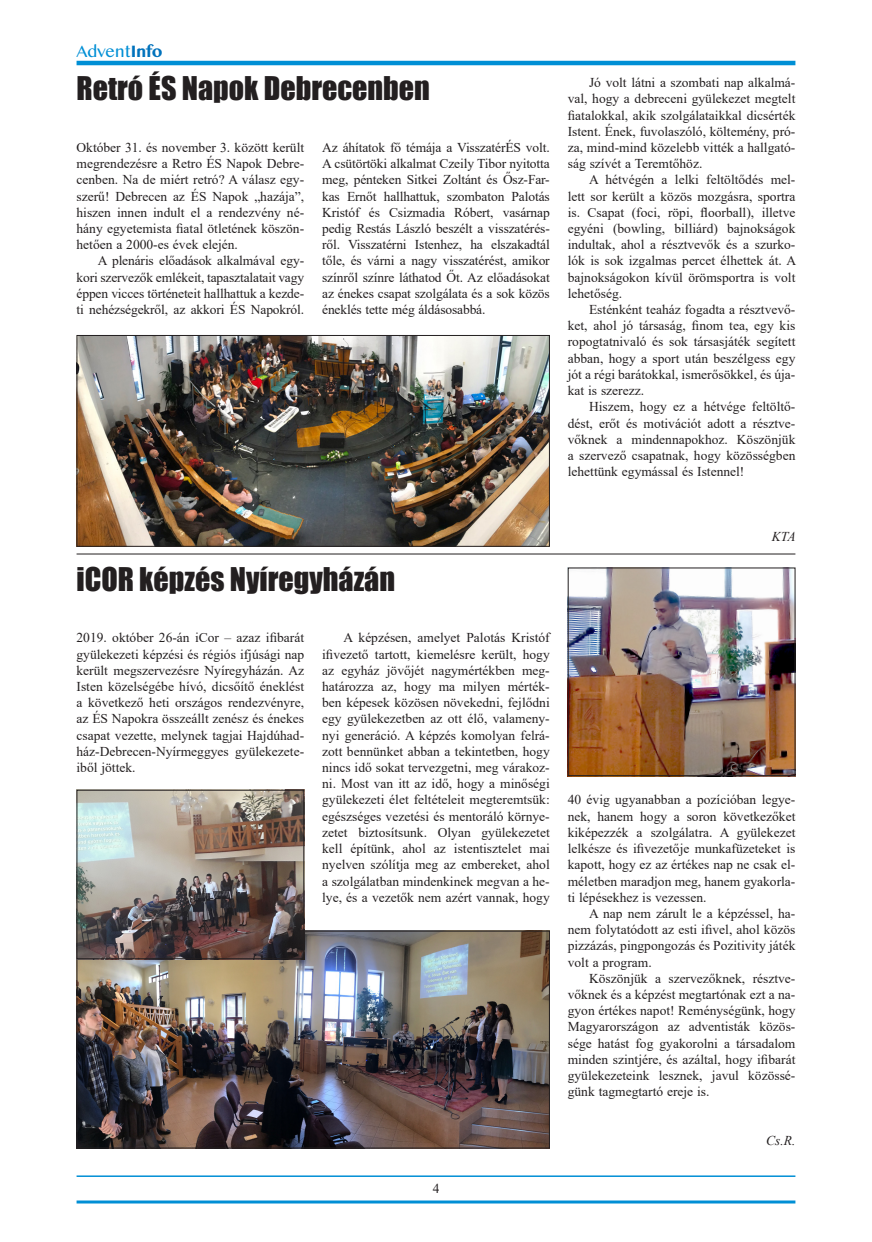
<style>
.page{position:relative;width:872px;height:1242px;background:#fff}
.page>*{position:absolute;margin:0;border:0;box-sizing:border-box;transform-origin:0 0}
.t1{font:30px "Impact";color:#231f20}
.t2{font:15px "Bangla MN";letter-spacing:-.03em;color:#008fd5}
.t3{font:13.5px/16.2px "Times New Roman";color:#231f20;text-align:justify}
.t4{font:italic 13.5px "Times New Roman";color:#231f20}
.s1{font-weight:700;color:#0072bc}
</style>
<div class="page">
<hr style="left:77px;top:61px;width:718px;height:4px;background:#008fd5">
<hr style="left:77px;top:1175px;width:718px;height:2px;background:#008fd5">
<hr style="left:77px;top:1200px;width:718px;height:3px;background:#008fd5">
<img style="left:79px;top:337px;width:469px;height:208px">
<div style="left:77px;top:335px;width:473px;height:212px;border:1px solid #231f20"></div>
<hr style="left:77px;top:553px;width:718px;height:1px;background:#231f20">
<img style="left:79px;top:932px;width:469px;height:214px">
<div style="left:77px;top:930px;width:473px;height:218px;border:1px solid #231f20"></div>
<img style="left:570px;top:569px;width:223px;height:205px">
<div style="left:568px;top:567px;width:227px;height:209px;border:1px solid #231f20"></div>
<img style="left:79px;top:792px;width:223px;height:165px">
<div style="left:77px;top:790px;width:227px;height:169px;border:1px solid #231f20"></div>
<p class="t2" style="left:77px;top:41px;width:87px">Advent<span class="s1">Info</span></p>
<h1 class="t1" style="left:77px;top:65px;width:355px">Retró ÉS Napok Debrecenben</h1>
<p class="t3" style="left:77px;top:139px;width:229px">Október 31. és november 3. között került megrendezésre a Retro ÉS Napok Debre&shy;cenben. Na de miért retró? A válasz egy&shy;szerű! Debrecen az ÉS Napok „hazája”, hiszen innen indult el a rendezvény né&shy;hány egyetemista fiatal ötletének köszön&shy;hetően a 2000-es évek elején.</p>
<p class="t3" style="left:77px;top:252px;width:229px;text-indent:21px">A plenáris előadások alkalmával egy&shy;kori szervezők emlékeit, tapasztalatait vagy éppen vicces történeteit hallhattuk a kezde&shy;ti nehézségekről, az akkori ÉS Napokról.</p>
<p class="t3" style="left:322px;top:139px;width:229px">Az áhítatok fő témája a VisszatérÉS volt.<br>A csütörtöki alkalmat Czeily Tibor nyitotta meg, pénteken Sitkei Zoltánt és Ősz-Far&shy;kas Ernőt hallhattuk, szombaton Palotás Kristóf és Csizmadia Róbert, vasárnap pedig Restás László beszélt a visszatérés&shy;ről. Visszatérni Istenhez, ha elszakadtál tőle, és várni a nagy visszatérést, amikor színről színre láthatod Őt. Az előadásokat az énekes csapat szolgálata és a sok közös éneklés tette még áldásosabbá.</p>
<p class="t3" style="left:568px;top:74px;width:229px;text-indent:21px">Jó volt látni a szombati nap alkalmá&shy;val, hogy a debreceni gyülekezet megtelt fiatalokkal, akik szolgálataikkal dicsérték Istent. Ének, fuvolaszóló, költemény, pró&shy;za, mind-mind közelebb vitték a hallgató&shy;ság szívét a Teremtőhöz.</p>
<p class="t3" style="left:568px;top:171px;width:230px;text-indent:21px">A hétvégén a lelki feltöltődés mel&shy;lett sor került a közös mozgásra, sportra is. Csapat (foci, röpi, floorball), illetve egyéni (bowling, billiárd) bajnokságok indultak, ahol a résztvevők és a szurko&shy;lók is sok izgalmas percet élhettek át. A bajnokságokon kívül örömsportra is volt lehetőség.</p>
<p class="t3" style="left:568px;top:301px;width:229px;text-indent:21px">Esténként teaház fogadta a résztvevő&shy;ket, ahol jó társaság, finom tea, egy kis ropogtatnivaló és sok társasjáték segített abban, hogy a sport után beszélgess egy jót a régi barátokkal, ismerősökkel, és úja&shy;kat is szerezz.</p>
<p class="t3" style="left:568px;top:398px;width:229px;text-indent:21px">Hiszem, hogy ez a hétvége feltöltő&shy;dést, erőt és motivációt adott a résztve&shy;vőknek a mindennapokhoz. Köszönjük a szervező csapatnak, hogy közösségben lehettünk egymással és Istennel!</p>
<h1 class="t1" style="left:77px;top:556px;width:320px">iCOR képzés Nyíregyházán</h1>
<p class="t3" style="left:77px;top:629px;width:229px">2019. október 26-án iCor – azaz ifibarát gyülekezeti képzési és régiós ifjúsági nap került megszervezésre Nyíregyházán. Az Isten közelségébe hívó, dicsőítő éneklést a következő heti országos rendezvényre, az ÉS Napokra összeállt zenész és énekes csapat vezette, melynek tagjai Hajdúhad&shy;ház-Debrecen-Nyírmeggyes gyülekezete&shy;iből jöttek.</p>
<p class="t3" style="left:322px;top:629px;width:229px;text-indent:21px">A képzésen, amelyet Palotás Kristóf ifivezető tartott, kiemelésre került, hogy az egyház jövőjét nagymértékben meg&shy;határozza az, hogy ma milyen mérték&shy;ben képesek közösen növekedni, fejlődni egy gyülekezetben az ott élő, valamen - nyi generáció. A képzés komolyan felrá&shy;zott bennünket abban a tekintetben, hogy nincs idő sokat tervezgetni, meg várakoz&shy;ni. Most van itt az idő, hogy a minőségi gyülekezeti élet feltételeit megteremtsük: egészséges vezetési és mentoráló környe&shy;zetet biztosítsunk. Olyan gyülekezetet kell építünk, ahol az istentisztelet mai nyelven szólítja meg az embereket, ahol a szolgálatban mindenkinek megvan a he&shy;lye, és a vezetők nem azért vannak, hogy</p>
<p class="t3" style="left:433px;top:1180px;width:8px">4</p>
<p class="t4" style="left:772px;top:527px;width:25px">KTA</p>
<p class="t3" style="left:568px;top:791px;width:229px">40 évig ugyanabban a pozícióban legye&shy;nek, hanem hogy a soron következőket kiképezzék a szolgálatra. A gyülekezet lelkésze és ifivezetője munkafüzeteket is kapott, hogy ez az értékes nap ne csak el&shy;méletben maradjon meg, hanem gyakorla&shy;ti lépésekhez is vezessen.</p>
<p class="t3" style="left:568px;top:905px;width:229px;text-indent:21px">A nap nem zárult le a képzéssel, ha&shy;nem folytatódott az esti ifivel, ahol közös pizzázás, pingpongozás és Pozitivity játék volt a program.</p>
<p class="t3" style="left:568px;top:969px;width:229px;text-indent:21px">Köszönjük a szervezőknek, résztve&shy;vőknek és a képzést megtartónak ezt a na&shy;gyon értékes napot! Reménységünk, hogy Magyarországon az adventisták közös&shy;sége hatást fog gyakorolni a társadalom minden szintjére, és azáltal, hogy ifibarát gyülekezeteink lesznek, javul közössé&shy;günk tagmegtartó ereje is.</p>
<p class="t4" style="left:766px;top:1131px;width:31px">Cs.R.</p>
</div>
